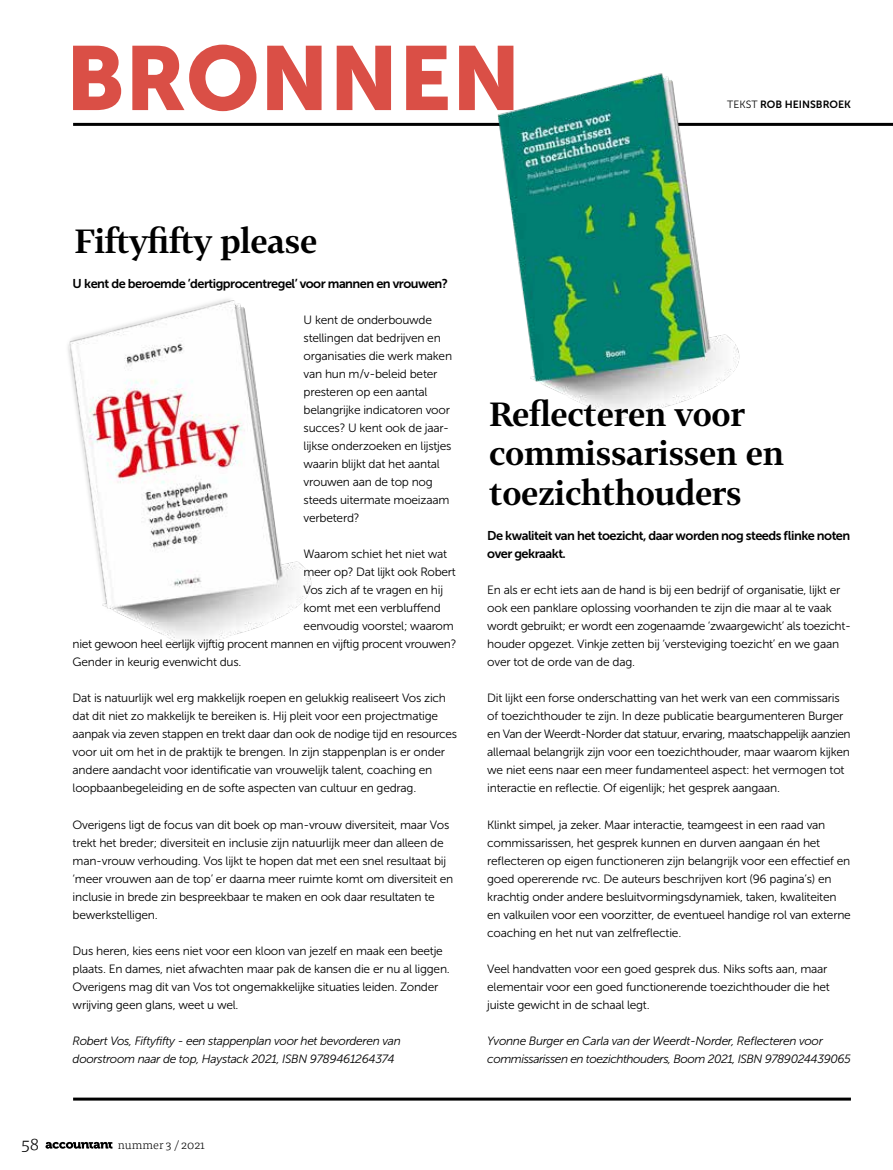
<style>
.page{position:relative;width:893px;height:1170px;background:#fff}
.page>*{position:absolute;margin:0;border:0;box-sizing:border-box;transform-origin:0 0}
.t1{font:90px "Museo Sans 900";color:#da4f46}
.t2{font:700 33px/39.6px "Tabac G2";letter-spacing:-.01em;color:#000}
.t3{font:300 18px "Tisa Pro";color:#000}
.t4{font:12.75px/18px "Museo Sans 700";letter-spacing:-.04em;color:#000}
.t5{font:12px/18px "Museo Sans 300";letter-spacing:-.02em;color:#000}
.t6{font:italic 12px/18px "Museo Sans 300";letter-spacing:-.03em;color:#000}
.t7{font:300 12px "Tisa Pro";color:#000}
.t8{font:10.5px "Museo Sans 700";color:#000}
.s1{font-family:"Museo Sans 300"}
</style>
<div class="page">
<svg style="left:45px;top:1141px;width:67px;height:7px"></svg>
<img style="left:68px;top:299px;width:244px;height:348px">
<hr style="left:73px;top:123px;width:820px;height:3px;background:#000">
<hr style="left:73px;top:1097px;width:778px;height:3px;background:#000">
<img style="left:483px;top:73px;width:261px;height:347px">
<h1 class="t1" style="left:65px;top:27px;width:457px">BRONNEN</h1>
<p class="t8" style="left:727px;top:98px;width:125px"><span class="s1">TEKST</span> ROB HEINSBROEK</p>
<h2 class="t2" style="left:74px;top:220px;width:244px">Fiftyfifty please</h2>
<p class="t4" style="left:73px;top:275px;width:377px">U kent de beroemde ’dertigprocentregel’ voor mannen en vrouwen?</p>
<p class="t5" style="left:304px;top:311px;width:150px">U kent de onderbouwde stellingen dat bedrijven en organisaties die werk maken van hun m/v-beleid beter presteren op een aantal belangrijke indicatoren voor succes? U kent ook de jaar&shy;lijkse onderzoeken en lijstjes waarin blijkt dat het aantal vrouwen aan de top nog steeds uitermate moeizaam verbeterd?</p>
<p class="t5" style="left:304px;top:545px;width:145px">Waarom schiet het niet wat</p>
<p class="t5" style="left:304px;top:563px;width:154px">meer op? Dat lijkt ook Robert</p>
<p class="t5" style="left:304px;top:581px;width:141px">Vos zich af te vragen en hij</p>
<p class="t5" style="left:304px;top:599px;width:139px">komt met een verbluffend</p>
<p class="t5" style="left:304px;top:617px;width:152px">eenvoudig voorstel; waarom</p>
<p class="t5" style="left:73px;top:635px;width:385px">niet gewoon heel eerlijk vijftig procent mannen en vijftig procent vrouwen?</p>
<p class="t5" style="left:73px;top:653px;width:170px">Gender in keurig evenwicht dus.</p>
<p class="t5" style="left:73px;top:689px;width:386px">Dat is natuurlijk wel erg makkelijk roepen en gelukkig realiseert Vos zich dat dit niet zo makkelijk te bereiken is. Hij pleit voor een projectmatige aanpak via zeven stappen en trekt daar dan ook de nodige tijd en resources voor uit om het in de praktijk te brengen. In zijn stappenplan is er onder andere aandacht voor identificatie van vrouwelijk talent, coaching en loopbaanbegeleiding en de softe aspecten van cultuur en gedrag.</p>
<p class="t5" style="left:73px;top:815px;width:382px">Overigens ligt de focus van dit boek op man-vrouw diversiteit, maar Vos trekt het breder; diversiteit en inclusie zijn natuurlijk meer dan alleen de man-vrouw verhouding. Vos lijkt te hopen dat met een snel resultaat bij ‘meer vrouwen aan de top’ er daarna meer ruimte komt om diversiteit en inclusie in brede zin bespreekbaar te maken en ook daar resultaten te bewerkstelligen.</p>
<p class="t5" style="left:73px;top:941px;width:379px">Dus heren, kies eens niet voor een kloon van jezelf en maak een beetje plaats. En dames, niet afwachten maar pak de kansen die er nu al liggen.<br>Overigens mag dit van Vos tot ongemakkelijke situaties leiden. Zonder wrijving geen glans, weet u wel.</p>
<p class="t6" style="left:73px;top:1031px;width:330px">Robert Vos, Fiftyfifty - een stappenplan voor het bevorderen van doorstroom naar de top, Haystack 2021, ISBN 9789461264374</p>
<h3 class="t3" style="left:21px;top:1130px;width:20px">58</h3>
<p class="t7" style="left:118px;top:1135px;width:89px">nummer 3 / 2021</p>
<h2 class="t2" style="left:489px;top:393px;width:296px">Reflecteren voor commissarissen en toezichthouders</h2>
<p class="t4" style="left:487px;top:527px;width:365px">De kwaliteit van het toezicht, daar worden nog steeds flinke noten over gekraakt.</p>
<p class="t5" style="left:487px;top:581px;width:363px">En als er echt iets aan de hand is bij een bedrijf of organisatie, lijkt er ook een panklare oplossing voorhanden te zijn die maar al te vaak wordt gebruikt; er wordt een zogenaamde ‘zwaargewicht’ als toezicht&shy;houder opgezet. Vinkje zetten bij ‘versteviging toezicht’ en we gaan over tot de orde van de dag.</p>
<p class="t5" style="left:487px;top:689px;width:365px">Dit lijkt een forse onderschatting van het werk van een commissaris of toezichthouder te zijn. In deze publicatie beargumenteren Burger en Van der Weerdt-Norder dat statuur, ervaring, maatschappelijk aanzien allemaal belangrijk zijn voor een toezichthouder, maar waarom kijken we niet eens naar een meer fundamenteel aspect: het vermogen tot interactie en reflectie. Of eigenlijk; het gesprek aangaan.</p>
<p class="t5" style="left:487px;top:815px;width:365px">Klinkt simpel, ja zeker. Maar interactie, teamgeest in een raad van commissarissen, het gesprek kunnen en durven aangaan én het reflecteren op eigen functioneren zijn belangrijk voor een effectief en goed opererende rvc. De auteurs beschrijven kort (96 pagina’s) en krachtig onder andere besluitvormingsdynamiek, taken, kwaliteiten en valkuilen voor een voorzitter, de eventueel handige rol van externe coaching en het nut van zelfreflectie.</p>
<p class="t5" style="left:487px;top:959px;width:344px">Veel handvatten voor een goed gesprek dus. Niks softs aan, maar elementair voor een goed functionerende toezichthouder die het juiste gewicht in de schaal legt.</p>
<p class="t6" style="left:487px;top:1031px;width:365px">Yvonne Burger en Carla van der Weerdt-Norder, Reflecteren voor commissarissen en toezichthouders, Boom 2021, ISBN 9789024439065</p>
</div>
